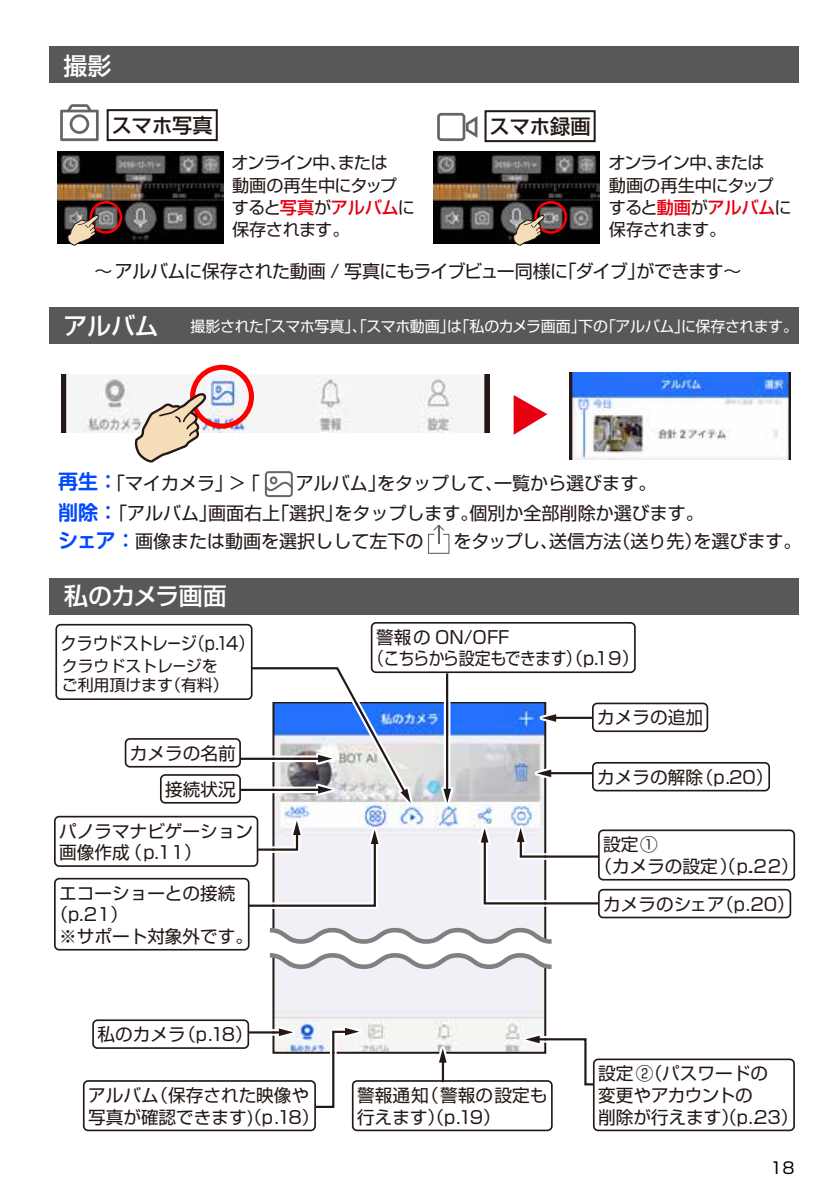
<style>
.page{position:relative;width:840px;height:1191px;background:#fff}
.page>*{position:absolute;margin:0;border:0;box-sizing:border-box;transform-origin:0 0}
.t1{font:500 24px "Shin Go Pro";letter-spacing:-.02em;color:#fff}
.t2{font:500 20.2px "Shin Go Pro";color:#040000}
.t3{font:18px/28.4px "Shin Go Pro";color:#231815}
.t4{font:18px "Shin Go Pro";letter-spacing:-.035em;color:#231815}
.t5{font:17.6px/21.6px "Shin Go Pro";color:#231815}
.t6{font:17.6px "Shin Go Pro";color:#040000}
.t7{font:17.6px "Shin Go Pro";color:#231815;scale:.91 1}
.t8{font:17.2px/22.2px "Shin Go Pro";letter-spacing:-.035em;color:#231815}
.t9{font:16px "Shin Go Pro";color:#000}
.t10{font:15.8px/18.8px "Shin Go Pro";color:#231815}
.t11{font:15px "Shin Go Pro";letter-spacing:-.03em;color:#fff}
.s1{font-weight:500;color:#e60012}
.s2{font-family:"Shin M Go Pro De";font-weight:700;font-size:20px;color:#0049ff}
</style>
<div class="page">
<div style="left:49px;top:578px;width:749px;height:36px;background:#595757"></div>
<svg style="left:272px;top:702px;width:274px;height:223px"></svg>
<svg style="left:539px;top:712px;width:52px;height:12px"></svg>
<svg style="left:534px;top:767px;width:57px;height:12px"></svg>
<svg style="left:441px;top:673px;width:12px;height:132px"></svg>
<div style="left:591px;top:762px;width:178px;height:29px;border:2px solid #231815;border-radius:4px"></div>
<svg style="left:233px;top:925px;width:359px;height:185px"></svg>
<svg style="left:478px;top:825px;width:218px;height:81px"></svg>
<svg style="left:121px;top:818px;width:259px;height:91px"></svg>
<svg style="left:239px;top:665px;width:174px;height:140px"></svg>
<div style="left:598px;top:831px;width:195px;height:50px;background:#fff;border-radius:4px"></div>
<div style="left:597px;top:829px;width:197px;height:51px;border:2px solid #231815;border-radius:4px"></div>
<div style="left:93px;top:1021px;width:155px;height:28px;background:#fff;border-radius:4px"></div>
<div style="left:92px;top:1019px;width:157px;height:29px;border:2px solid #231815;border-radius:4px"></div>
<div style="left:352px;top:1082px;width:199px;height:49px;background:#fff;border-radius:4px"></div>
<div style="left:352px;top:1080px;width:200px;height:51px;border:2px solid #231815;border-radius:4px"></div>
<div style="left:592px;top:1058px;width:202px;height:73px;border:2px solid #231815;border-radius:4px"></div>
<div style="left:84px;top:1082px;width:231px;height:49px;background:#fff;border-radius:4px"></div>
<div style="left:83px;top:1080px;width:233px;height:51px;border:2px solid #231815;border-radius:4px"></div>
<div style="left:598px;top:890px;width:192px;height:28px;background:#fff;border-radius:4px"></div>
<div style="left:597px;top:889px;width:193px;height:29px;border:2px solid #231815;border-radius:4px"></div>
<div style="left:591px;top:702px;width:116px;height:30px;border:2px solid #231815;border-radius:4px"></div>
<div style="left:56px;top:626px;width:195px;height:74px;background:#fff;border-radius:4px"></div>
<div style="left:55px;top:624px;width:197px;height:76px;border:2px solid #231815;border-radius:4px"></div>
<div style="left:160px;top:774px;width:81px;height:29px;border:2px solid #231815;border-radius:4px"></div>
<div style="left:55px;top:817px;width:202px;height:50px;background:#fff;border-radius:4px"></div>
<div style="left:54px;top:816px;width:204px;height:51px;border:2px solid #231815;border-radius:4px"></div>
<div style="left:55px;top:879px;width:193px;height:71px;background:#fff;border-radius:4px"></div>
<div style="left:54px;top:878px;width:195px;height:72px;border:2px solid #231815;border-radius:4px"></div>
<div style="left:125px;top:738px;width:116px;height:29px;border:2px solid #231815;border-radius:4px"></div>
<div style="left:371px;top:624px;width:263px;height:49px;background:#fff;border-radius:4px"></div>
<div style="left:370px;top:622px;width:265px;height:51px;border:2px solid #231815;border-radius:4px"></div>
<div style="left:49px;top:46px;width:748px;height:37px;background:#595757"></div>
<div style="left:49px;top:307px;width:749px;height:37px;background:#595757"></div>
<svg style="left:428px;top:524px;width:21px;height:30px"></svg>
<div style="left:265px;top:471px;width:27px;height:26px;border:2px solid #666464;border-radius:3px"></div>
<div style="left:269px;top:476px;width:8px;height:8px;border:2px solid #666464;border-radius:50%"></div>
<svg style="left:264px;top:480px;width:29px;height:12px"></svg>
<div style="left:107px;top:109px;width:111px;height:32px;border:2px solid #231815"></div>
<svg style="left:60px;top:104px;width:39px;height:37px"></svg>
<img style="left:57px;top:151px;width:166px;height:92px">
<div style="left:89px;top:201px;width:33px;height:33px;border:3px solid #f00;border-radius:50%"></div>
<svg style="left:67px;top:214px;width:32px;height:32px"></svg>
<img style="left:569px;top:372px;width:221px;height:87px">
<div style="left:190px;top:365px;width:64px;height:63px;border:5px solid #f00;border-radius:50%"></div>
<svg style="left:61px;top:375px;width:428px;height:88px"></svg>
<svg style="left:513px;top:395px;width:34px;height:40px"></svg>
<div style="left:484px;top:110px;width:111px;height:32px;border:2px solid #231815"></div>
<svg style="left:437px;top:113px;width:40px;height:28px"></svg>
<img style="left:433px;top:151px;width:166px;height:92px">
<div style="left:534px;top:201px;width:33px;height:33px;border:3px solid #f00;border-radius:50%"></div>
<svg style="left:512px;top:214px;width:32px;height:32px"></svg>
<h1 class="t1" style="left:63px;top:46px;width:50px">撮影</h1>
<p class="t2" style="left:112px;top:109px;width:102px">スマホ写真</p>
<p class="t2" style="left:489px;top:110px;width:102px">スマホ録画</p>
<p class="t8" style="left:231px;top:150px;width:185px">オンライン中、または<br>動画の再生中にタップすると<span class="s1">写真</span>が<span class="s1">アルバム</span>に保存されます。</p>
<p class="t8" style="left:608px;top:150px;width:185px">オンライン中、または<br>動画の再生中にタップすると<span class="s1">動画</span>が<span class="s1">アルバム</span>に保存されます。</p>
<p class="t4" style="left:94px;top:257px;width:648px">～アルバムに保存された動画 / 写真にもライブビュー同様に「ダイブ」ができます～</p>
<h1 class="t1" style="left:64px;top:306px;width:96px">アルバム</h1>
<p class="t11" style="left:190px;top:314px;width:608px">撮影された「スマホ写真」、「スマホ動画」は「私のカメラ画面」下の「アルバム」に保存されます。</p>
<p class="t3" style="left:58px;top:467px;width:599px"><span class="s2">再生：</span>「マイカメラ」&gt; 「　　アルバム」をタップして、一覧から選びます。</p>
<p class="t3" style="left:58px;top:496px;width:744px"><span class="s2">削除：</span>「アルバム」画面右上「選択」をタップします。個別か全部削除か選びます。<br><span class="s2">シェア：</span>画像または動画を選択しして左下の　 をタップし、送信方法（送り先）を選びます。</p>
<h1 class="t1" style="left:64px;top:576px;width:164px">私のカメラ画面</h1>
<p class="t7" style="left:61px;top:628px;width:214px">クラウドストレージ（p.14）</p>
<p class="t10" style="left:62px;top:654px;width:168px">クラウドストレージをご利用頂けます（有料）</p>
<p class="t6" style="left:130px;top:738px;width:107px">カメラの名前</p>
<p class="t6" style="left:165px;top:775px;width:72px">接続状況</p>
<p class="t5" style="left:59px;top:818px;width:195px">パノラマナビゲーション画像作成（p.11）</p>
<p class="t6" style="left:59px;top:878px;width:178px">エコーショーとの接続</p>
<p class="t6" style="left:50px;top:900px;width:79px">（p.21）</p>
<p class="t6" style="left:59px;top:921px;width:195px">※サポート対象外です。</p>
<p class="t5" style="left:97px;top:1021px;width:157px">私のカメラ（p.18）</p>
<p class="t5" style="left:88px;top:1082px;width:233px">アルバム（保存された映像や写真が確認できます（) p.18）</p>
<p class="t5" style="left:368px;top:624px;width:272px;text-indent:8px">警報の ON/OFF<br>（こちらから設定もできます（）p.19）</p>
<p class="t6" style="left:597px;top:703px;width:107px">カメラの追加</p>
<p class="t6" style="left:597px;top:762px;width:178px">カメラの解除（p.20）</p>
<p class="t5" style="left:594px;top:831px;width:205px;text-indent:9px">設定①<br>（カメラの設定（）p.22）</p>
<p class="t5" style="left:603px;top:891px;width:193px">カメラのシェア（p.20）</p>
<p class="t5" style="left:357px;top:1082px;width:192px">警報通知（警報の設定も行えます（）p.19）</p>
<p class="t5" style="left:598px;top:1060px;width:202px">設定②（パスワードの<br>変更やアカウントの<br>削除が行えます（）p..23）</p>
<p class="t9" style="left:769px;top:1155px;width:26px">18</p>
</div>
